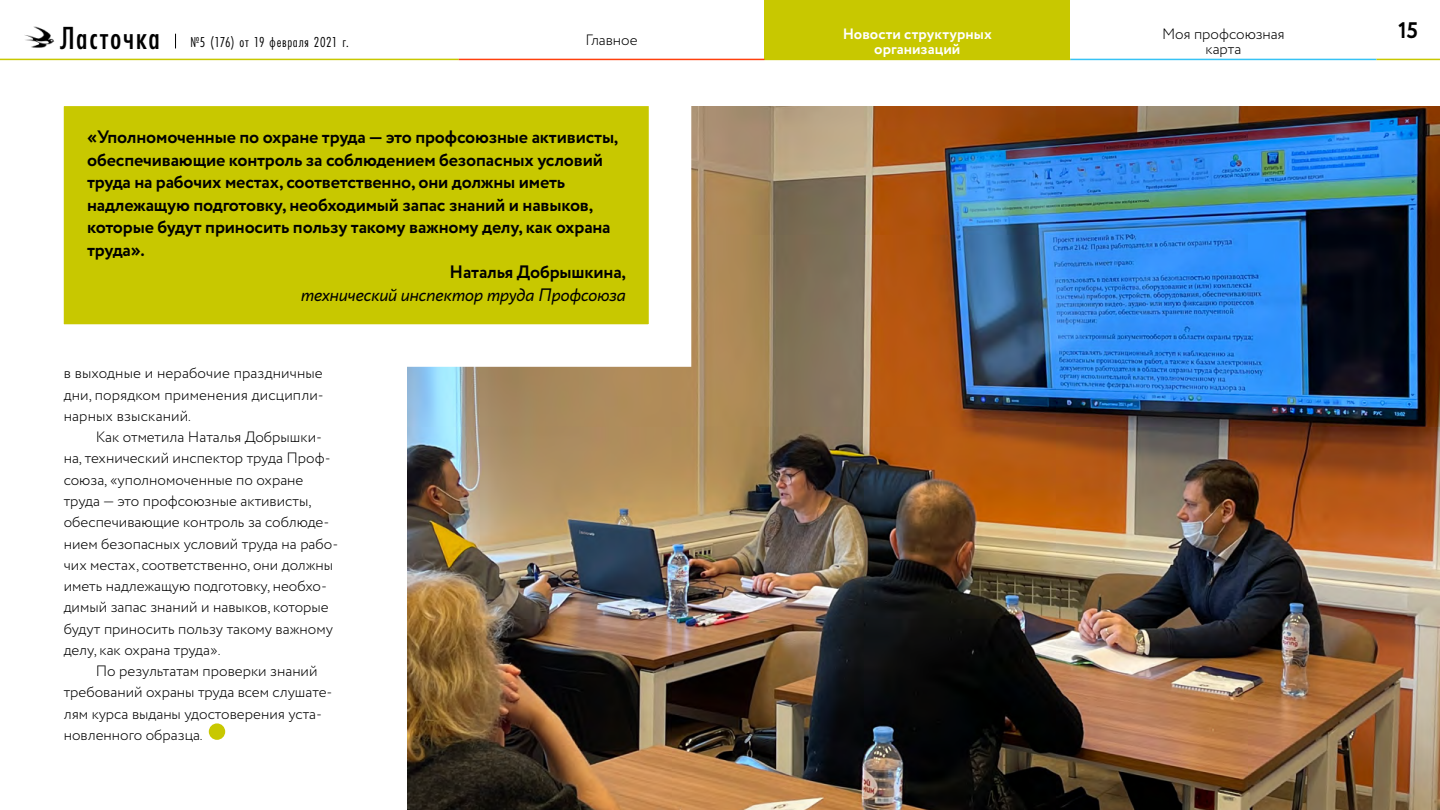
<style>
.page{position:relative;width:1440px;height:810px;background:#fff}
.page>*{position:absolute;margin:0;border:0;box-sizing:border-box;transform-origin:0 0}
.t1{font:700 22.5px "Circe";color:#000}
.t2{font:700 18px/22.5px "Circe";letter-spacing:-.01em;color:#000}
.t3{font:italic 18px/22.5px "Circe";letter-spacing:-.01em;color:#000;text-align:right}
._0_1_First{font:300 15px/21.2px "Circe";color:#000}
.t4{font:15px "Futura PT Cond";letter-spacing:.045em;color:#000}
.t5{font:700 15px/15px "Circe";color:#fff;text-align:center}
.s1{font-weight:500;font-size:33.22px}
.s2{font-weight:700;font-style:normal}
</style>
<div class="page">
<svg style="left:175px;top:34px;width:1px;height:14px"></svg>
<img style="left:25px;top:26px;width:30px;height:22px">
<hr style="left:1070px;top:59px;width:307px;height:1px;background:#37c3f5">
<hr style="left:1377px;top:59px;width:63px;height:1px;background:#c8c800">
<hr style="left:0;top:59px;width:459px;height:1px;background:#c8c800">
<div style="left:765px;top:0;width:305px;height:60px;background:#c8c800"></div>
<hr style="left:459px;top:59px;width:306px;height:1px;background:#ff400d">
<img style="left:408px;top:106px;width:1032px;height:704px">
<div style="left:43px;top:85px;width:627px;height:261px;background:#c8c800"></div>
<div style="left:21px;top:64px;width:670px;height:303px;border:43px solid #fff"></div>
<div style="left:209px;top:723px;width:16px;height:17px;background:#c8c800;border-radius:50%"></div>
<p class="t4" style="left:60px;top:33px;width:290px"><span class="s1">Ласточка</span> №5 (176) от 19 февраля 2021 г.</p>
<p class="_0_1_First" style="left:1162px;top:23px;width:124px">Моя профсоюзная</p>
<h1 class="t1" style="left:1398px;top:15px;width:21px">15</h1>
<p class="_0_1_First" style="left:1206px;top:38px;width:37px">карта</p>
<p class="t5" style="left:843px;top:27px;width:151px">Новости структурных организаций</p>
<p class="_0_1_First" style="left:586px;top:29px;width:54px">Главное</p>
<p class="t2" style="left:87px;top:127px;width:533px">«Уполномоченные по охране труда — это профсоюзные активисты, обеспечивающие контроль за соблюдением безопасных условий труда на рабочих местах, соответственно, они должны иметь надлежащую подготовку, необходимый запас знаний и навыков, которые будут приносить пользу такому важному делу, как охрана труда».</p>
<p class="t3" style="left:300px;top:262px;width:327px"><span class="s2">Наталья Добрышкина,<br></span>технический инспектор труда Профсоюза</p>
<p class="_0_1_First" style="left:64px;top:363px;width:262px;text-align:justify">в выходные и нерабочие праздничные дни, порядком применения дисципли‑ нарных взысканий.</p>
<p class="_0_1_First" style="left:64px;top:427px;width:276px;text-indent:32px">Как отметила Наталья Добрышки‑ на, технический инспектор труда Проф&shy;союза, «уполномоченные по охране труда — это профсоюзные активисты, обеспечивающие контроль за соблюде‑ нием безопасных условий труда на рабо‑ чих местах, соответственно, они должны иметь надлежащую подготовку, необхо‑ димый запас знаний и навыков, которые будут приносить пользу такому важному делу, как охрана труда».</p>
<p class="_0_1_First" style="left:64px;top:661px;width:270px;text-indent:32px">По результатам проверки знаний требований охраны труда всем слушате‑ лям курса выданы удостоверения уста‑ новленного образца.</p>
</div>
